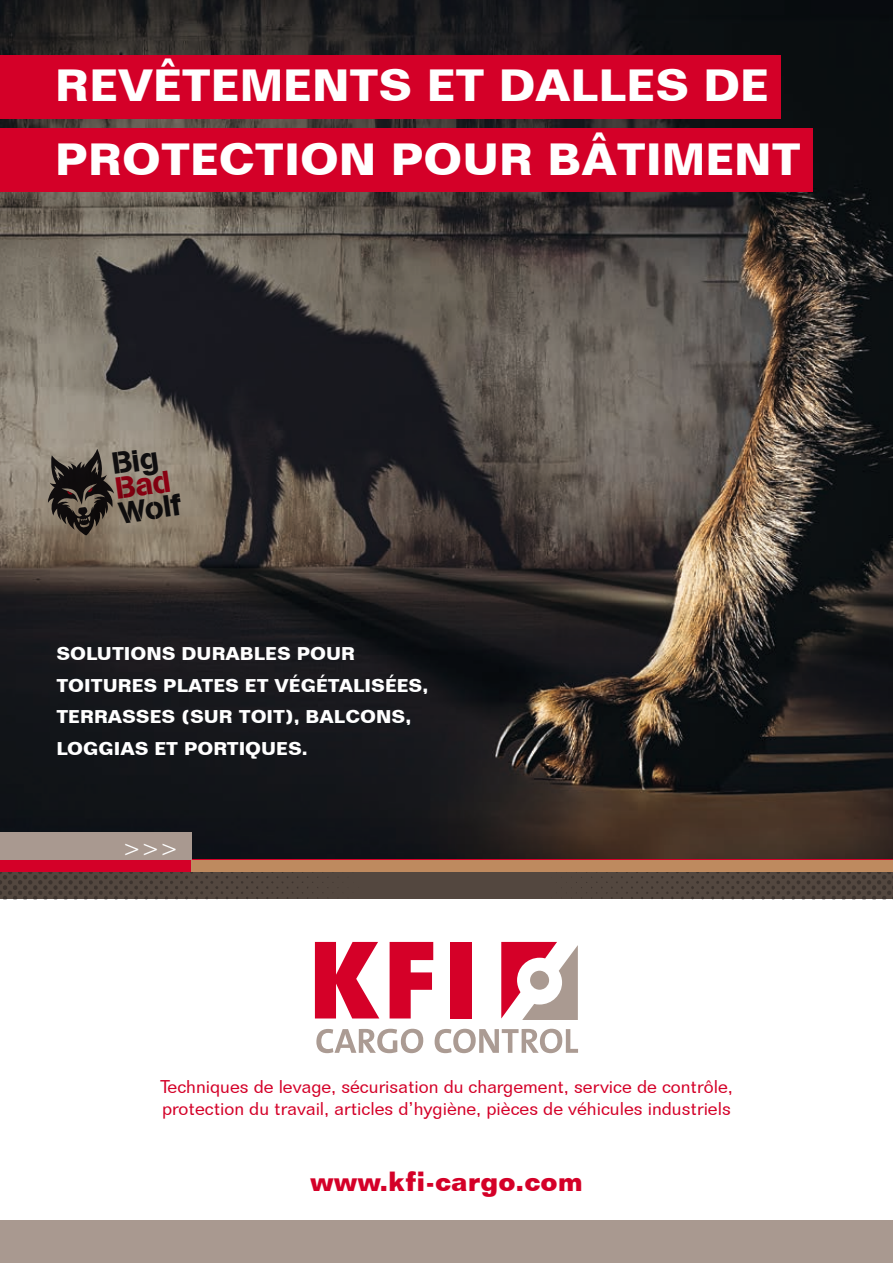
<style>
.page{position:relative;width:893px;height:1263px;background:#fff}
.page>*{position:absolute;margin:0;border:0;box-sizing:border-box;transform-origin:0 0}
.t1{font:700 43.95px/73.8px "Folio BT";color:#fff}
.t2{font:30.3px "AG Book Stencil";color:#19191e}
.t3{font:700 27px "Folio BT";color:#d40028}
.t4{font:22.5px "Folio BT";color:#fff}
.t5{font:18px/21.6px "Folio BT";color:#d40028}
.t6{font:700 18px/31.5px "Folio BT";color:#fff}
</style>
<div class="page">
<svg style="left:501px;top:942px;width:77px;height:78px"></svg>
<svg style="left:315px;top:942px;width:64px;height:76px"></svg>
<svg style="left:390px;top:942px;width:43px;height:76px"></svg>
<div style="left:450px;top:942px;width:21px;height:76px;background:#d50028"></div>
<svg style="left:316px;top:1029px;width:107px;height:24px"></svg>
<svg style="left:435px;top:1029px;width:143px;height:24px"></svg>
<img style="left:0;top:0;width:893px;height:860px">
<div style="left:0;top:1220px;width:893px;height:43px;background:#a99990"></div>
<div style="left:0;top:860px;width:893px;height:18px;background:#d40028"></div>
<div style="left:191px;top:860px;width:702px;height:12px;background:#be8a5f"></div>
<div style="left:0;top:832px;width:191px;height:28px;background:#a99990"></div>
<div style="left:0;top:872px;width:893px;height:27px;background:#53473f"></div>
<div style="left:0;top:55px;width:780px;height:63px;background:#d40028"></div>
<div style="left:0;top:128px;width:812px;height:64px;background:#d40028"></div>
<svg style="left:41px;top:438px;width:143px;height:102px;background:#7b7164"></svg>
<h1 class="t1" style="left:55px;top:48px;width:747px">REVÊTEMENTS ET DALLES DE<br>PROTECTION POUR BÂTIMENT</h1>
<h2 class="t2" style="left:117px;top:495px;width:64px;rotate:-8deg">Wolf</h2>
<p class="t6" style="left:56px;top:638px;width:373px">SOLUTIONS DURABLES POUR<br>TOITURES PLATES ET VÉGÉTALISÉES,<br>TERRASSES (SUR TOIT), BALCONS,<br>LOGGIAS ET PORTIQUES.</p>
<p class="t4" style="left:122px;top:834px;width:58px">&gt;&gt;&gt;</p>
<p class="t5" style="left:160px;top:1076px;width:574px">Techniques de levage, sécurisation du chargement, service de contrôle, protection du travail, articles d’hygiène, pièces de véhicules industriels</p>
<h3 class="t3" style="left:310px;top:1165px;width:274px">www.kfi-cargo.com</h3>
</div>
